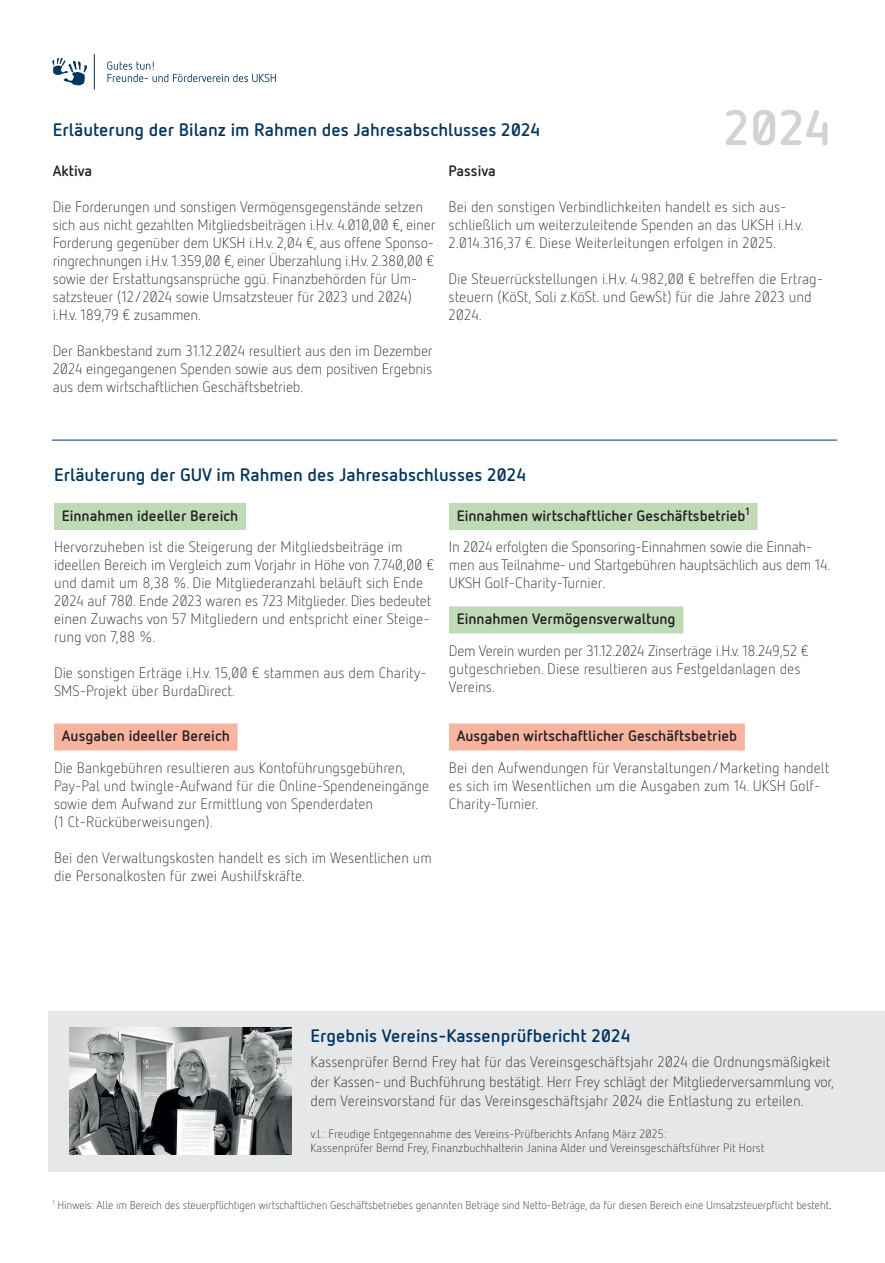
<style>
.page{position:relative;width:885px;height:1263px;background:#fff}
.page>*{position:absolute;margin:0;border:0;box-sizing:border-box;transform-origin:0 0}
.t1{font:700 49.35px "UKSH Netto";color:#d1d2d4}
.t2{font:700 18px "UKSH Netto";color:#003562}
.t3{font:300 15px/18px "UKSH Netto";color:#231f20}
.t4{font:300 15px/31.5px "UKSH Netto";letter-spacing:-.02em;color:#231f20}
.t5{font:700 15px "UKSH Netto";color:#231f20}
.t6{font:300 12px/14.4px "UKSH Netto";color:#231f20}
.t7{font:300 11.25px "UKSH Netto";letter-spacing:-.01em;color:#231f20}
.s1{font-weight:700}
.s2{font-weight:400}
</style>
<div class="page">
<div style="left:48px;top:1011px;width:836px;height:160px;background:#e6e7e9"></div>
<div style="left:54px;top:503px;width:192px;height:27px;background:#bedbb6"></div>
<div style="left:54px;top:723px;width:183px;height:27px;background:#f9b4a0"></div>
<div style="left:449px;top:503px;width:296px;height:27px;background:#bedbb6"></div>
<svg style="left:745px;top:503px;width:4px;height:27px"></svg>
<div style="left:749px;top:503px;width:8px;height:27px;background:#bedbb6"></div>
<div style="left:449px;top:606px;width:234px;height:27px;background:#bedbb6"></div>
<div style="left:449px;top:723px;width:295px;height:27px;background:#f9b4a0"></div>
<hr style="left:52px;top:440px;width:785px;height:1px;background:#003562">
<svg style="left:107px;top:61px;width:169px;height:21px"></svg>
<svg style="left:52px;top:58px;width:35px;height:28px"></svg>
<hr style="left:94px;top:54px;width:1px;height:35px;background:#003562">
<img style="left:70px;top:1027px;width:221px;height:127px">
<h1 class="t1" style="left:723px;top:96px;width:108px">2024</h1>
<p class="t2" style="left:53px;top:118px;width:489px">Erläuterung der Bilanz im Rahmen des Jahresabschlusses 2024</p>
<p class="t5" style="left:53px;top:161px;width:41px">Aktiva</p>
<p class="t3" style="left:53px;top:197px;width:384px">Die Forderungen und sonstigen Vermögensgegenstände setzen sich aus nicht gezahlten Mitgliedsbeiträgen i.H.v. 4.010,00 €, einer Forderung gegenüber dem UKSH i.H.v. 2,04 €, aus offene Sponso&shy;ringrechnungen i.H.v. 1.359,00 €, einer Überzahlung i.H.v. 2.380,00 € sowie der Erstattungsansprüche ggü. Finanzbehörden für Um&shy;satzsteuer (12/2024 sowie Umsatzsteuer für 2023 und 2024) i.H.v. 189,79 € zusammen.</p>
<p class="t3" style="left:53px;top:341px;width:381px;text-align:justify">Der Bankbestand zum 31.12.2024 resultiert aus den im Dezember 2024 eingegangenen Spenden sowie aus dem positiven Ergebnis aus dem wirtschaftlichen Geschäftsbetrieb.</p>
<p class="t5" style="left:448px;top:161px;width:49px">Passiva</p>
<p class="t3" style="left:448px;top:197px;width:356px">Bei den sonstigen Verbindlichkeiten handelt es sich aus&shy;schließlich um weiterzuleitende Spenden an das UKSH i.H.v.<br>2.014.316,37 €. Diese Weiterleitungen erfolgen in 2025.</p>
<p class="t3" style="left:448px;top:269px;width:376px">Die Steuerrückstellungen i.H.v. 4.982,00 € betreffen die Ertrag&shy;steuern (KöSt, Soli z.KöSt. und GewSt) für die Jahre 2023 und<br>2024.</p>
<p class="t2" style="left:54px;top:463px;width:473px">Erläuterung der GUV im Rahmen des Jahresabschlusses 2024</p>
<p class="t5" style="left:62px;top:506px;width:178px">Einnahmen ideeller Bereich</p>
<p class="t3" style="left:54px;top:538px;width:381px">Hervorzuheben ist die Steigerung der Mitgliedsbeiträge im ideellen Bereich im Vergleich zum Vorjahr in Höhe von 7.740,00 € und damit um 8,38 %. Die Mitgliederanzahl beläuft sich Ende 2024 auf 780. Ende 2023 waren es 723 Mitglieder. Dies bedeutet einen Zuwachs von 57 Mitgliedern und entspricht einer Steige&shy;rung von 7,88 %.</p>
<p class="t3" style="left:54px;top:664px;width:374px">Die sonstigen Erträge i.H.v. 15,00 € stammen aus dem Charity-<br>SMS-Projekt über BurdaDirect.</p>
<p class="t5" style="left:62px;top:727px;width:169px">Ausgaben ideeller Bereich</p>
<p class="t3" style="left:54px;top:758px;width:376px">Die Bankgebühren resultieren aus Kontoführungsgebühren, Pay-Pal und twingle-Aufwand für die Online-Spendeneingänge sowie dem Aufwand zur Ermittlung von Spenderdaten<br>(1 Ct-Rücküberweisungen).</p>
<p class="t3" style="left:54px;top:848px;width:379px">Bei den Verwaltungskosten handelt es sich im Wesentlichen um die Personalkosten für zwei Aushilfskräfte.</p>
<p class="t4" style="left:449px;top:500px;width:365px;text-indent:8px"><span class="s1">Einnahmen wirtschaftlicher Geschäftsbetrieb</span><sup>1<br></sup>In 2024 erfolgten die Sponsoring-Einnahmen sowie die Einnah-</p>
<p class="t4" style="left:449px;top:556px;width:382px;line-height:18px">men aus Teilnahme- und Startgebühren hauptsächlich aus dem 14.<br>UKSH Golf-Charity-Turnier.</p>
<p class="t5" style="left:456px;top:610px;width:220px">Einnahmen Vermögensverwaltung</p>
<p class="t3" style="left:449px;top:641px;width:361px">Dem Verein wurden per 31.12.2024 Zinserträge i.H.v. 18.249,52 € gutgeschrieben. Diese resultieren aus Festgeldanlagen des<br>Vereins.</p>
<p class="t5" style="left:456px;top:727px;width:282px">Ausgaben wirtschaftlicher Geschäftsbetrieb</p>
<p class="t3" style="left:449px;top:758px;width:382px">Bei den Aufwendungen für Veranstaltungen/Marketing handelt es sich im Wesentlichen um die Ausgaben zum 14. UKSH Golf-<br>Charity-Turnier.</p>
<p class="t2" style="left:310px;top:1024px;width:321px">Ergebnis Vereins-Kassenprüfbericht 2024</p>
<p class="t3" style="left:310px;top:1052px;width:525px;line-height:19.5px">Kassenprüfer Bernd Frey hat für das Vereinsgeschäftsjahr 2024 die Ordnungsmäßigkeit der Kassen- und Buchführung bestätigt. Herr Frey schlägt der Mitgliederversammlung vor, dem Vereinsvorstand für das Vereinsgeschäftsjahr 2024 die Entlastung zu erteilen.</p>
<p class="t6" style="left:310px;top:1126px;width:455px">v.l.: Freudige Entgegennahme des Vereins-Prüfberichts Anfang März 2025:<br>Kassenprüfer Bernd Frey, Finanzbuchhalterin Janina Alder und Vereinsgeschäftsführer Pit Horst</p>
<p class="t7" style="left:52px;top:1198px;width:780px"><sup>1</sup> Hinweis: Alle im Bereich des steuerpflichtigen wirtschaftlichen Geschäftsbetriebes genannten Beträge sind Netto-Beträge, da für diesen Bereich eine Umsatzsteuerpflicht besteht<span class="s2">.</span></p>
</div>
